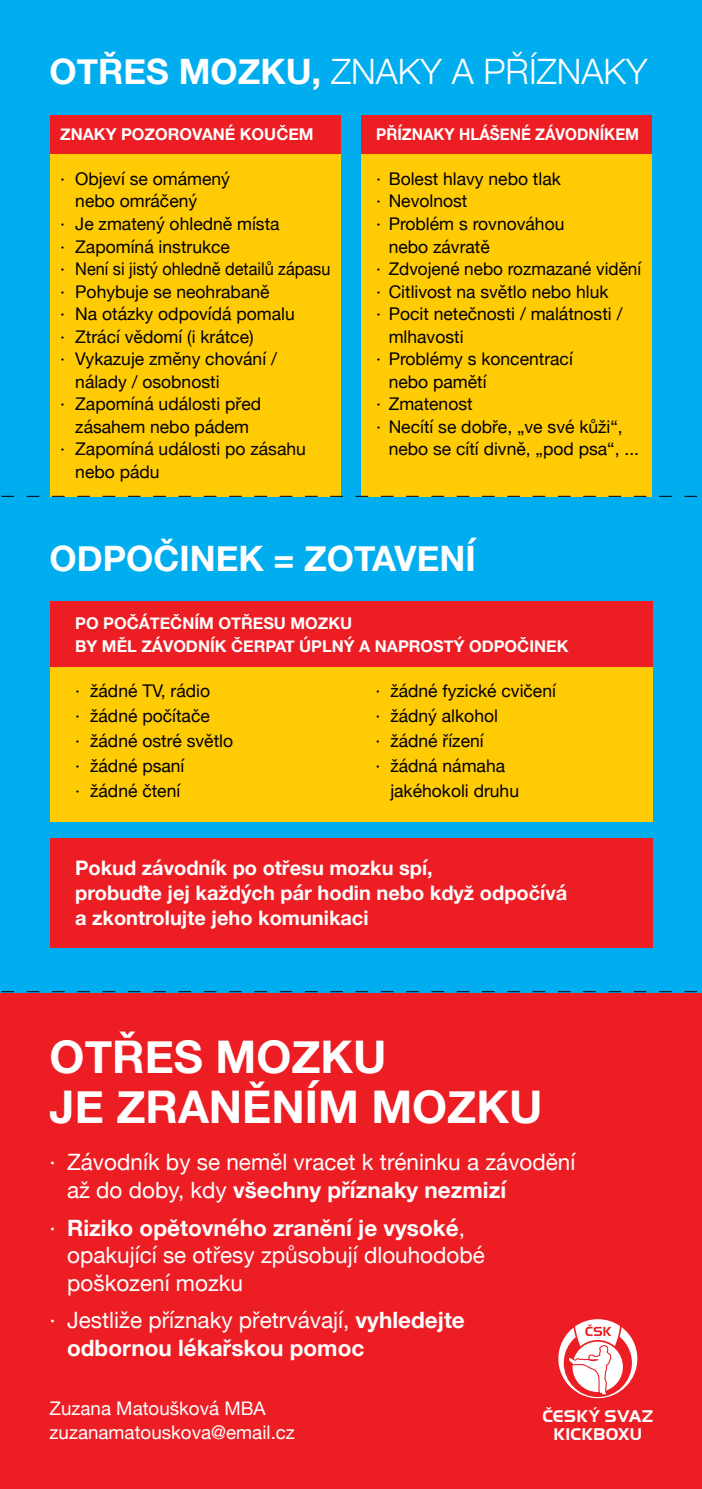
<style>
.page{position:relative;width:702px;height:1489px;background:#fff}
.page>*{position:absolute;margin:0;border:0;box-sizing:border-box;transform-origin:0 0}
.t1{font:700 45px/50px "Helvetica Neue";color:#fff;text-align:center}
.t2{font:700 35px "Helvetica Neue";color:#fff}
.t3{font:300 35px "Helvetica Neue";color:#fff}
.t4{font:22.5px/27.5px "Helvetica Neue";color:#fff}
.t5{font:700 22.5px/27.5px "Helvetica Neue";color:#fff}
.t6{font:700 20px/25px "Helvetica Neue";color:#fff}
.t7{font:18.75px/23.8px "Helvetica Neue";color:#fff}
.t8{font:17.5px "Helvetica Neue";color:#000}
.t9{font:700 17.5px/17.5px "Handel Got D";letter-spacing:.015em;color:#fff;text-align:center}
.t10{font:700 16.25px/22.5px "Helvetica Neue";color:#fff}
.t11{font:700 16.25px "Helvetica Neue";color:#fff;scale:.94 1}
.s1{font-weight:700}
.s2{font-weight:400}
</style>
<div class="page">
<div style="left:0;top:992px;width:702px;height:496px;background:#ed1d24"></div>
<div style="left:0;top:0;width:702px;height:992px;background:#00aeef"></div>
<div style="left:50px;top:142px;width:290px;height:354px;background:#ffcb05"></div>
<div style="left:50px;top:628px;width:602px;height:193px;background:#ffcb05"></div>
<div style="left:361px;top:142px;width:291px;height:354px;background:#ffcb05"></div>
<div style="left:50px;top:115px;width:290px;height:39px;background:#ed1d24"></div>
<div style="left:50px;top:601px;width:602px;height:65px;background:#ed1d24"></div>
<div style="left:50px;top:837px;width:602px;height:110px;background:#ed1d24"></div>
<div style="left:361px;top:115px;width:291px;height:39px;background:#ed1d24"></div>
<svg style="left:558px;top:1319px;width:79px;height:78px"></svg>
<svg style="left:1px;top:496px;width:696px;height:1px"></svg>
<svg style="left:1px;top:991px;width:696px;height:1px"></svg>
<h2 class="t2" style="left:50px;top:44px;width:51px">Otřes</h2>
<h2 class="t3" style="left:179px;top:43px;width:470px"><span class="s1">mozku,</span> ZNAKY A PŘÍZNAKY</h2>
<p class="t10" style="left:60px;top:123px;width:255px">Znaky pozo rované ko učem</p>
<p class="t8" style="left:60px;top:166px;width:171px">· Objeví se omámený</p>
<p class="t8" style="left:75px;top:189px;width:123px">nebo omráčený</p>
<p class="t8" style="left:60px;top:211px;width:221px">· Je zmatený ohledně místa</p>
<p class="t8" style="left:60px;top:234px;width:171px">· Zapomíná instrukce</p>
<p class="t8" style="left:60px;top:256px;width:271px">· Není si jistý ohledně detailů zápasu</p>
<p class="t8" style="left:60px;top:279px;width:211px">· Pohybuje se neohrabaně</p>
<p class="t8" style="left:60px;top:301px;width:236px">· Na otázky odpovídá pomalu</p>
<p class="t8" style="left:60px;top:324px;width:195px">· Ztrácí vědomí (i krátce)</p>
<p class="t8" style="left:60px;top:346px;width:218px">· Vykazuje změny chování /</p>
<p class="t8" style="left:75px;top:369px;width:146px">nálady / osobnosti</p>
<p class="t8" style="left:60px;top:391px;width:202px">· Zapomíná události před</p>
<p class="t8" style="left:75px;top:414px;width:175px">zásahem nebo pádem</p>
<p class="t8" style="left:60px;top:436px;width:247px">· Zapomíná události po zásahu</p>
<p class="t8" style="left:75px;top:459px;width:86px">nebo pádu</p>
<p class="t11" style="left:376px;top:121px;width:281px">Příznaky hlášené závodníkem</p>
<p class="t8" style="left:376px;top:166px;width:186px">· Bolest hlavy nebo tlak</p>
<p class="t8" style="left:376px;top:189px;width:93px">· Nevolnost</p>
<p class="t8" style="left:376px;top:211px;width:190px">· Problém s rovnováhou</p>
<p class="t8" style="left:388px;top:234px;width:103px">nebo závratě</p>
<p class="t8" style="left:376px;top:256px;width:267px">· Zdvojené nebo rozmazané vidění</p>
<p class="t8" style="left:376px;top:279px;width:234px">· Citlivost na světlo nebo hluk</p>
<p class="t8" style="left:376px;top:301px;width:248px">· Pocit netečnosti / malátnosti /</p>
<p class="t8" style="left:388px;top:324px;width:76px">mlhavosti</p>
<p class="t8" style="left:376px;top:346px;width:198px">· Problémy s koncentrací</p>
<p class="t8" style="left:388px;top:369px;width:99px">nebo pamětí</p>
<p class="t8" style="left:376px;top:391px;width:98px">· Zmatenost</p>
<p class="t8" style="left:376px;top:414px;width:248px">· Necítí se dobře, „ve své kůži“,</p>
<p class="t8" style="left:388px;top:436px;width:252px">nebo se cítí divně, „pod psa“, ...</p>
<h2 class="t2" style="left:50px;top:531px;width:426px">Odpočinek = zotavení</h2>
<p class="t10" style="left:75px;top:612px;width:156px">Po počátečním otřes</p>
<p class="t10" style="left:75px;top:612px;width:357px;text-indent:199px">u mozku<br>by měl závodník čerpat úplný a naprost</p>
<p class="t10" style="left:453px;top:635px;width:105px">ý odpočinek</p>
<p class="t8" style="left:75px;top:678px;width:136px">· žádné TV, rádio</p>
<p class="t8" style="left:375px;top:678px;width:182px">· žádné fyzické cvičení</p>
<p class="t8" style="left:75px;top:703px;width:136px">· žádné počítače</p>
<p class="t8" style="left:375px;top:703px;width:124px">· žádný alkohol</p>
<p class="t8" style="left:75px;top:728px;width:159px">· žádné ostré světlo</p>
<p class="t8" style="left:375px;top:728px;width:110px">· žádné řízení</p>
<p class="t8" style="left:75px;top:753px;width:111px">· žádné psaní</p>
<p class="t8" style="left:375px;top:753px;width:131px">· žádná námaha</p>
<p class="t8" style="left:75px;top:778px;width:107px">· žádné čtení</p>
<p class="t8" style="left:390px;top:778px;width:130px">jakéhokoli druhu</p>
<p class="t6" style="left:75px;top:855px;width:493px">Pokud závodník po otřesu mozku spí,<br>probuďte jej každých pár hodin nebo když odpočívá a zkontrolujte jeho komunikaci</p>
<h1 class="t1" style="left:50px;top:1032px;width:66px">Otřes</h1>
<h1 class="t1" style="left:50px;top:1032px;width:494px">mozku<br>je zraněním mozku</h1>
<p class="t4" style="left:67px;top:1149px;width:510px;text-indent:-18px">· Závodník by se neměl vracet k tréninku a závodění až do doby, kdy <span class="s1">všechny příznaky nezmizí</span></p>
<p class="t4" style="left:67px;top:1214px;width:419px;text-indent:-18px">· <span class="s1">Riziko opětovného zranění je vysoké</span>, opakující se otřesy způsobují dlouhodobé poškození mozku</p>
<p class="t5" style="left:67px;top:1306px;width:399px;text-indent:-18px"><span class="s2">· Jestliže příznaky přetrvávají,</span> vyhledejte odbornou lékařskou pomoc</p>
<p class="t7" style="left:50px;top:1397px;width:247px">Zuzana Matoušková MBA zuzanamatouskova@email.cz</p>
<p class="t9" style="left:542px;top:1407px;width:112px">ČESKÝ SVAZ<br>KICKBOXU</p>
</div>
